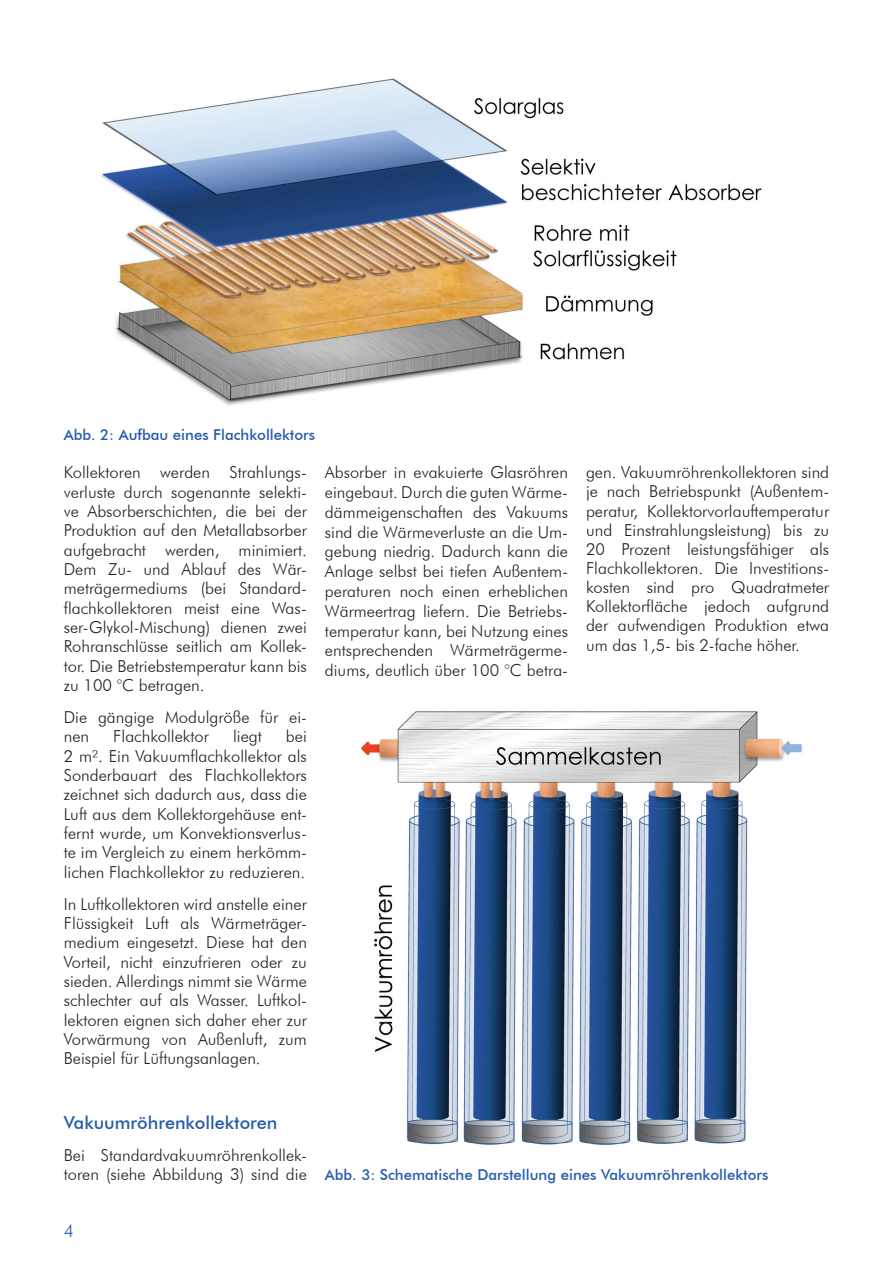
<style>
.page{position:relative;width:893px;height:1263px;background:#fff}
.page>*{position:absolute;margin:0;border:0;box-sizing:border-box;transform-origin:0 0}
.t1{font:500 18px "Futura BT";color:#285caa}
.t2{font:300 18px "Futura BT";color:#285caa}
.t3{font:300 16.5px/19.4px "Futura BT";color:#231f20;text-align:justify}
.t4{font:500 15px "Futura BT";color:#285caa}
</style>
<div class="page">
<img style="left:100px;top:78px;width:662px;height:328px">
<img style="left:361px;top:711px;width:441px;height:434px">
<p class="t4" style="left:64px;top:426px;width:253px">Abb. 2: Aufbau eines Flachkollektors</p>
<p class="t3" style="left:64px;top:463px;width:245px">Kollektoren werden Strahlungs&shy;verluste durch sogenannte selekti&shy;ve Absorberschichten, die bei der Produktion auf den Metallabsorber aufgebracht werden, minimiert.<br>Dem Zu- und Ablauf des Wär&shy;meträgermediums (bei Standard&shy;flachkollektoren meist eine Was&shy;ser-Glykol-Mischung) dienen zwei Rohranschlüsse seitlich am Kollek&shy;tor. Die Betriebstemperatur kann bis zu 100 °C betragen.</p>
<p class="t3" style="left:64px;top:707px;width:245px">Die gängige Modulgröße für ei&shy;nen</p>
<p class="t3" style="left:64px;top:727px;width:245px;text-indent:222px">bei 2 m². Ein Vakuumflachkollektor als Sonderbauart des Flachkollektors zeichnet sich dadurch aus, dass die Luft aus dem Kollektorgehäuse ent&shy;fernt wurde, um Konvektionsverlus&shy;te im Vergleich zu einem herkömm&shy;lichen Flachkollektor zu reduzieren.</p>
<p class="t3" style="left:64px;top:894px;width:245px">In Luftkollektoren wird anstelle einer Flüssigkeit Luft als Wärmeträger&shy;medium eingesetzt. Diese hat den Vorteil, nicht einzufrieren oder zu sieden. Allerdings nimmt sie Wärme schlechter auf als Wasser. Luftkol&shy;lektoren eignen sich daher eher zur Vorwärmung von Außenluft, zum Beispiel für Lüftungsanlagen.</p>
<p class="t3" style="left:113px;top:727px;width:97px">Flachkollektor</p>
<p class="t3" style="left:233px;top:727px;width:30px">liegt</p>
<p class="t3" style="left:325px;top:462px;width:245px;line-height:19.8px">Absorber in evakuierte Glasröhren eingebaut. Durch die guten Wärme&shy;dämmeigenschaften des Vakuums sind die Wärmeverluste an die Um&shy;gebung niedrig. Dadurch kann die Anlage selbst bei tiefen Außentem&shy;peraturen noch einen erheblichen Wärmeertrag liefern. Die Betriebs&shy;temperatur kann, bei Nutzung eines entsprechenden Wärmeträgerme&shy;diums, deutlich über 100 °C betra-</p>
<p class="t3" style="left:586px;top:463px;width:245px">gen. Vakuumröhrenkollektoren sind je nach Betriebspunkt (Außentem&shy;peratur, Kollektorvorlauftemperatur und Einstrahlungsleistung) bis zu 20 Prozent leistungsfähiger als Flachkollektoren. Die Investitions&shy;kosten sind pro Quadratmeter Kollektorfläche jedoch aufgrund der aufwendigen Produktion etwa um das 1,5- bis 2-fache höher.</p>
<p class="t1" style="left:64px;top:1111px;width:215px">Vakuumröhrenkollektoren</p>
<p class="t3" style="left:64px;top:1145px;width:245px">Bei Standardvakuumröhrenkollek&shy;toren (siehe Abbildung 3) sind die</p>
<p class="t2" style="left:64px;top:1220px;width:12px">4</p>
<p class="t4" style="left:325px;top:1165px;width:445px">Abb. 3: Schematische Darstellung eines Vakuumröhrenkollektors</p>
</div>
